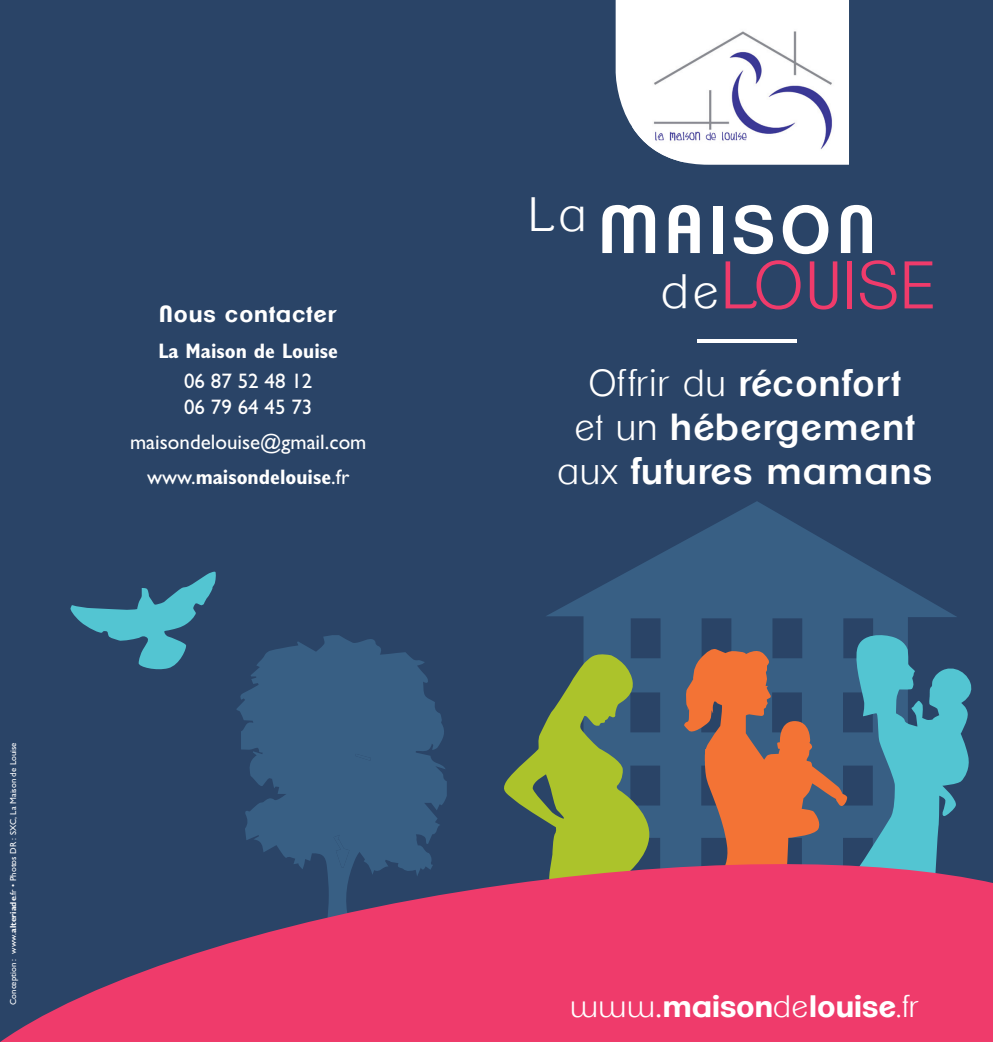
<style>
.page{position:relative;width:993px;height:1042px;background:#fff}
.page>*{position:absolute;margin:0;border:0;box-sizing:border-box;transform-origin:0 0}
.t1{font:300 65.27px "Clemente P Dae";letter-spacing:.05em;color:#ef3b6b}
.t2{font:600 65.27px "Clemente P Dak";letter-spacing:.1em;color:#fff}
.t3{font:300 47.07px "Clemente P Dae";color:#fff}
.t4{font:600 36.75px/44.1px "Clemente P Dak";letter-spacing:.04em;color:#fff;text-align:center}
.t5{font:700 30.1px "Clemente P Dam";color:#fff}
.t6{font:700 22.75px "Clemente P Dam";letter-spacing:.04em;color:#fff}
.t7{font:21px/25.2px "Gill Sans Std";color:#fff}
.t8{font:700 condensed 21px "Gill Sans Std";color:#fff}
.t9{font:8.75px "Gill Sans Std";color:#fff}
.s1{font-weight:700}
.s2{font-weight:700;font-stretch:condensed}
.s3{font-size:47.07px;color:#fff}
.s4{font-family:"Clemente P Dae";font-weight:300}
.s5{font-family:"Clemente P Dag";font-weight:400}
</style>
<div class="page">
<div style="left:0;top:0;width:992px;height:1042px;background:#2a4467"></div>
<svg style="left:547px;top:501px;width:410px;height:353px;fill:#385f84"></svg>
<svg style="left:615px;top:0;width:233px;height:165px"></svg>
<img style="left:632px;top:12px;width:216px;height:150px">
<hr style="left:697px;top:340px;width:99px;height:3px;background:#fff">
<svg style="left:504px;top:652px;width:145px;height:202px"></svg>
<svg style="left:682px;top:632px;width:290px;height:222px"></svg>
<svg style="left:236px;top:635px;width:211px;height:219px;fill:#385f84"></svg>
<svg style="left:333px;top:835px;width:16px;height:19px"></svg>
<svg style="left:355px;top:754px;width:16px;height:7px"></svg>
<svg style="left:70px;top:571px;width:146px;height:99px"></svg>
<svg style="left:0;top:854px;width:992px;height:188px;fill:#ef3b6b"></svg>
<p class="t9" style="left:8px;top:1005px;width:264px;rotate:-90deg">Conception : www.<span class="s1">alteriade</span>.fr • Photos DR : SXC, La Maison de Louise</p>
<p class="t6" style="left:159px;top:301px;width:179px">Nous contacter</p>
<p class="t8" style="left:158px;top:338px;width:181px">La Maison de Louise</p>
<p class="t7" style="left:184px;top:369px;width:130px">06 87 52 48 12<br>06 79 64 45 73</p>
<p class="t7" style="left:130px;top:424px;width:238px;line-height:35.2px;text-align:center">maisondelouise@gmail.com www.<span class="s2">maisondelouise</span>.fr</p>
<h2 class="t3" style="left:529px;top:187px;width:58px">La</h2>
<h1 class="t2" style="left:598px;top:191px;width:278px">MAISON</h1>
<h1 class="t1" style="left:661px;top:248px;width:276px"><span class="s3">de</span>LOUISE</h1>
<h3 class="t4" style="left:557px;top:361px;width:376px"><span class="s4">Offrir du</span> réconfort<br><span class="s4">et un</span> hébergement <span class="s4">aux</span> futures mamans</h3>
<h3 class="t5" style="left:570px;top:987px;width:349px"><span class="s4">www</span><span class="s5">.</span>maison<span class="s4">de</span>louise<span class="s4">.fr</span></h3>
</div>
